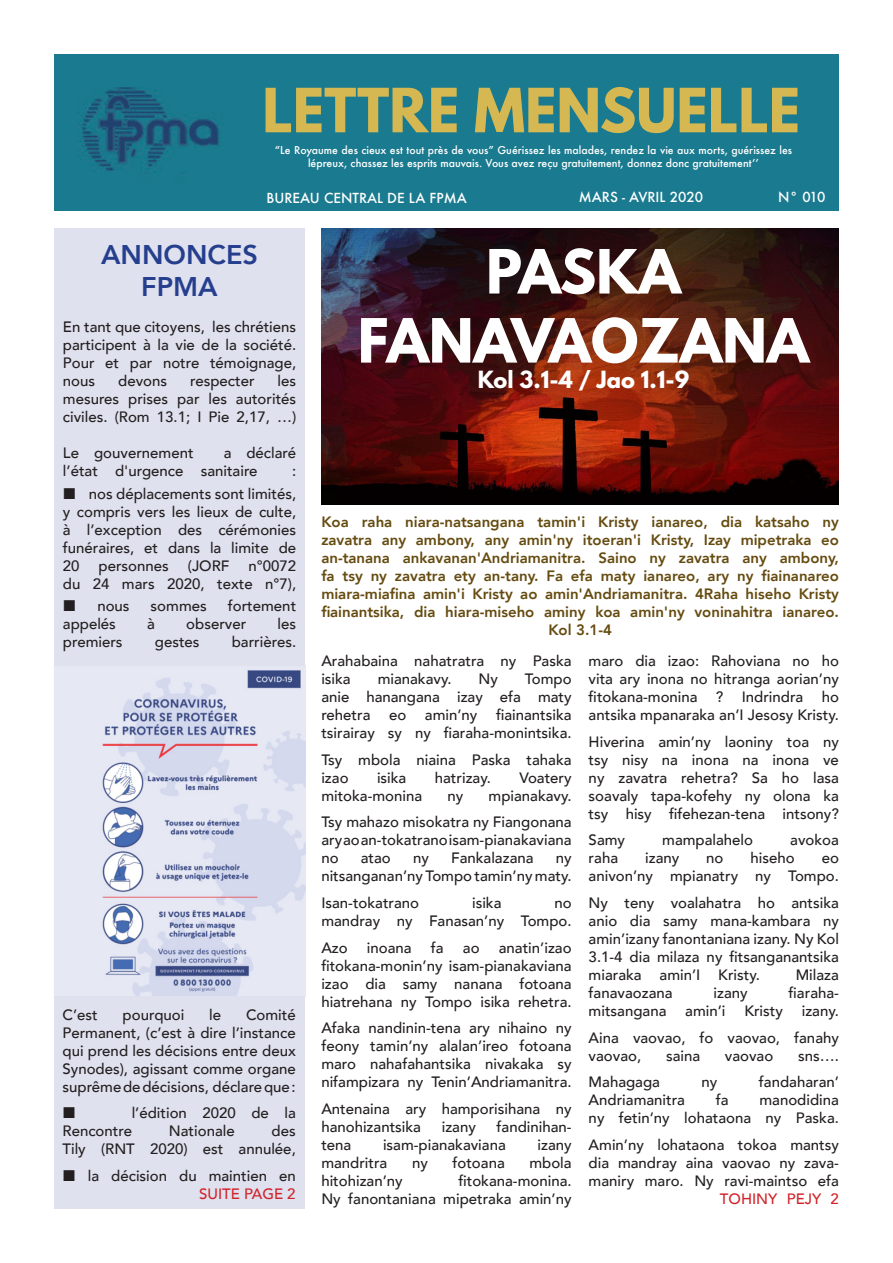
<style>
.page{position:relative;width:893px;height:1263px;background:#fff}
.page>*{position:absolute;margin:0;border:0;box-sizing:border-box;transform-origin:0 0}
.t1{font:700 54px/69px "League Spartan";color:#fff;text-align:center}
.t2{font:700 54px "League Spartan";color:#d5b851}
.t3{font:800 27px/32.4px "Avenir";color:#253f8e;text-align:center}
.t4{font:700 21px "League Spartan";color:#fff}
.t5{font:500 15px/18px "Avenir";color:#231f20;text-align:justify}
.t6{font:800 15px/18px "Avenir";color:#654b0f;text-align:center}
.t7{font:500 15px "Avenir";color:#d1232a}
.t8{font:500 13.5px "Futura";color:#fff}
.t9{font:500 10.5px/12.6px "Futura";color:#fff;text-align:center}
</style>
<div class="page">
<div style="left:54px;top:54px;width:785px;height:156px;background:#1a7a8f"></div>
<img style="left:321px;top:228px;width:518px;height:276px">
<img style="left:54px;top:665px;width:252px;height:332px">
<div style="left:54px;top:228px;width:251px;height:437px;background:#e0e1ee"></div>
<div style="left:54px;top:996px;width:250px;height:213px;background:#e0e1ee"></div>
<h1 class="t2" style="left:262px;top:68px;width:539px">LETTRE MENSUELLE</h1>
<p class="t9" style="left:275px;top:144px;width:519px">“Le Royaume des cieux est tout près de vous” Guérissez les malades, rendez la vie aux morts, guérissez les lépreux, chassez les esprits mauvais. Vous avez reçu gratuitement, donnez donc gratuitement’’</p>
<p class="t8" style="left:267px;top:188px;width:202px">Bureau Central de la FPMA</p>
<p class="t8" style="left:579px;top:188px;width:126px">MARS - AVRIL 2020</p>
<p class="t8" style="left:778px;top:188px;width:49px">N ° 010</p>
<h2 class="t3" style="left:101px;top:238px;width:158px">ANNONCES<br>FPMA</h2>
<p class="t5" style="left:63px;top:317px;width:235px">En tant que citoyens, les chrétiens participent à la vie de la société.<br>Pour et par notre témoignage, nous</p>
<p class="t5" style="left:63px;top:371px;width:235px;text-indent:215px">les mesures prises par les autorités civiles. (Rom 13.1; I Pie 2,17, …)</p>
<p class="t5" style="left:63px;top:443px;width:132px">Le gouvernement</p>
<p class="t5" style="left:118px;top:371px;width:50px">devons</p>
<p class="t5" style="left:190px;top:371px;width:66px">respecter</p>
<p class="t5" style="left:63px;top:443px;width:235px;text-indent:161px">a déclaré l’état d'urgence sanitaire</p>
<p class="t5" style="left:89px;top:459px;width:209px;line-height:22.2px;text-align:right">:<br>nos déplacements sont limités,</p>
<p class="t5" style="left:63px;top:501px;width:235px">y compris vers les lieux de culte, à l’exception des cérémonies funéraires, et dans la limite de 20</p>
<p class="t5" style="left:99px;top:555px;width:72px">personnes</p>
<p class="t5" style="left:188px;top:555px;width:43px">(JORF</p>
<p class="t5" style="left:63px;top:555px;width:235px;text-align:right">n°0072<br>du 24 mars 2020, texte n°7),</p>
<p class="t5" style="left:97px;top:596px;width:34px">nous</p>
<p class="t5" style="left:151px;top:596px;width:58px">sommes</p>
<p class="t5" style="left:228px;top:596px;width:70px">fortement</p>
<p class="t5" style="left:63px;top:614px;width:55px">appelés</p>
<p class="t5" style="left:147px;top:614px;width:9px">à</p>
<p class="t5" style="left:186px;top:614px;width:62px">observer</p>
<p class="t5" style="left:278px;top:614px;width:20px">les</p>
<p class="t5" style="left:63px;top:632px;width:61px">premiers</p>
<p class="t5" style="left:155px;top:632px;width:46px">gestes</p>
<p class="t5" style="left:232px;top:632px;width:66px">barrières.</p>
<p class="t5" style="left:63px;top:1005px;width:37px">C’est</p>
<p class="t5" style="left:123px;top:1005px;width:63px">pourquoi</p>
<p class="t5" style="left:209px;top:1005px;width:13px">le</p>
<p class="t5" style="left:63px;top:1005px;width:235px;text-indent:184px">Comité Permanent, (c’est à dire l’instance qui prend les décisions entre deux Synodes), agissant comme organe suprême de décisions, déclare que :</p>
<p class="t5" style="left:63px;top:1103px;width:235px;text-indent:69px">l’édition 2020 de la<br>Rencontre</p>
<p class="t5" style="left:63px;top:1121px;width:235px;text-align:right">des<br>Tily (RNT 2020) est annulée,</p>
<p class="t5" style="left:88px;top:1166px;width:209px">la décision du maintien en</p>
<p class="t7" style="left:199px;top:1180px;width:98px">SUITE PAGE 2</p>
<p class="t5" style="left:169px;top:1121px;width:67px">Nationale</p>
<h1 class="t1" style="left:358px;top:236px;width:453px">PASKA<br>FANAVAOZANA</h1>
<h3 class="t4" style="left:478px;top:363px;width:213px">Kol 3.1-4 / Jao 1.1-9</h3>
<p class="t6" style="left:321px;top:513px;width:519px">Koa raha niara-natsangana tamin'i Kristy ianareo, dia katsaho ny zavatra any ambony, any amin'ny itoeran'i Kristy, Izay mipetraka eo an-tanana ankavanan'Andriamanitra. Saino ny zavatra any ambony, fa tsy ny zavatra ety an-tany. Fa efa maty ianareo, ary ny fiainanareo miara-miafina amin'i Kristy ao amin'Andriamanitra. 4Raha hiseho Kristy fiainantsika, dia hiara-miseho aminy koa amin'ny voninahitra ianareo.<br>Kol 3.1-4</p>
<p class="t5" style="left:321px;top:651px;width:252px">Arahabaina nahatratra ny Paska isika</p>
<p class="t5" style="left:378px;top:669px;width:75px">mianakavy.</p>
<p class="t5" style="left:479px;top:669px;width:21px">Ny</p>
<p class="t5" style="left:321px;top:669px;width:252px;text-indent:204px">Tompo anie hanangana izay efa maty rehetra eo amin’ny fiainantsika tsirairay sy ny fiaraha-monintsika.</p>
<p class="t5" style="left:321px;top:750px;width:252px">Tsy mbola niaina Paska tahaka izao</p>
<p class="t5" style="left:377px;top:768px;width:31px">isika</p>
<p class="t5" style="left:435px;top:768px;width:58px">hatrizay.</p>
<p class="t5" style="left:519px;top:768px;width:54px">Voatery</p>
<p class="t5" style="left:321px;top:786px;width:102px">mitoka-monina</p>
<p class="t5" style="left:447px;top:786px;width:17px">ny</p>
<p class="t5" style="left:321px;top:782px;width:252px;line-height:26.5px;text-align:right">mpianakavy.<br>Tsy mahazo misokatra ny Fiangonana</p>
<p class="t5" style="left:321px;top:830px;width:252px">ary ao an-tokatrano isam-pianakaviana no</p>
<p class="t5" style="left:361px;top:848px;width:32px">atao</p>
<p class="t5" style="left:413px;top:848px;width:17px">ny</p>
<p class="t5" style="left:451px;top:848px;width:84px">Fankalazana</p>
<p class="t5" style="left:321px;top:848px;width:252px;text-align:right">ny<br>nitsanganan’ny Tompo tamin’ny maty.</p>
<p class="t5" style="left:321px;top:893px;width:99px">Isan-tokatrano</p>
<p class="t5" style="left:472px;top:893px;width:31px">isika</p>
<p class="t5" style="left:321px;top:893px;width:252px;text-align:right">no<br>mandray ny Fanasan’ny Tompo.</p>
<p class="t5" style="left:321px;top:937px;width:28px">Azo</p>
<p class="t5" style="left:367px;top:937px;width:46px">inoana</p>
<p class="t5" style="left:431px;top:937px;width:14px">fa</p>
<p class="t5" style="left:463px;top:937px;width:18px">ao</p>
<p class="t5" style="left:321px;top:937px;width:252px;text-indent:178px">anatin’izao fitokana-monin’ny isam-pianakaviana izao dia samy nanana fotoana hiatrehana ny Tompo isika rehetra.</p>
<p class="t5" style="left:321px;top:1018px;width:252px">Afaka nandinin-tena ary nihaino ny feony tamin’ny alalan’ireo fotoana maro nahafahantsika nivakaka sy nifampizara ny Tenin’Andriamanitra.</p>
<p class="t5" style="left:321px;top:1098px;width:252px">Antenaina ary hamporisihana ny hanohizantsika</p>
<p class="t5" style="left:442px;top:1116px;width:36px">izany</p>
<p class="t5" style="left:497px;top:1116px;width:77px">fandinihan-</p>
<p class="t5" style="left:321px;top:1134px;width:32px">tena</p>
<p class="t5" style="left:383px;top:1134px;width:124px">isam-pianakaviana</p>
<p class="t5" style="left:537px;top:1134px;width:36px">izany</p>
<p class="t5" style="left:321px;top:1152px;width:68px">mandritra</p>
<p class="t5" style="left:412px;top:1152px;width:17px">ny</p>
<p class="t5" style="left:452px;top:1152px;width:54px">fotoana</p>
<p class="t5" style="left:529px;top:1152px;width:44px">mbola</p>
<p class="t5" style="left:321px;top:1170px;width:83px">hitohizan’ny</p>
<p class="t5" style="left:321px;top:1170px;width:252px;text-align:right">fitokana-monina.<br>Ny fanontaniana mipetraka amin’ny</p>
<p class="t5" style="left:589px;top:651px;width:252px">maro dia izao: Rahoviana no ho vita ary inona no hitranga aorian’ny fitokana-monina ? Indrindra ho antsika mpanaraka an’I Jesosy Kristy.</p>
<p class="t5" style="left:589px;top:732px;width:252px">Hiverina amin’ny laoniny toa ny tsy nisy na inona na inona ve ny zavatra rehetra? Sa ho lasa soavaly tapa-kofehy ny olona ka tsy hisy fifehezan-tena intsony?</p>
<p class="t5" style="left:589px;top:830px;width:38px">Samy</p>
<p class="t5" style="left:662px;top:830px;width:92px">mampalahelo</p>
<p class="t5" style="left:790px;top:830px;width:50px">avokoa</p>
<p class="t5" style="left:589px;top:848px;width:31px">raha</p>
<p class="t5" style="left:645px;top:848px;width:36px">izany</p>
<p class="t5" style="left:706px;top:848px;width:19px">no</p>
<p class="t5" style="left:750px;top:848px;width:46px">hiseho</p>
<p class="t5" style="left:589px;top:848px;width:252px;text-align:right">eo<br>anivon’ny mpianatry ny Tompo.</p>
<p class="t5" style="left:589px;top:893px;width:252px">Ny teny voalahatra ho antsika anio dia samy mana-kambara ny amin’izany fanontaniana izany. Ny Kol 3.1-4 dia milaza ny fitsanganantsika miaraka amin’I Kristy.</p>
<p class="t5" style="left:796px;top:965px;width:45px">Milaza</p>
<p class="t5" style="left:589px;top:983px;width:85px">fanavaozana</p>
<p class="t5" style="left:713px;top:983px;width:36px">izany</p>
<p class="t5" style="left:789px;top:983px;width:52px">fiaraha-</p>
<p class="t5" style="left:589px;top:1001px;width:79px">mitsangana</p>
<p class="t5" style="left:685px;top:1001px;width:42px">amin’i</p>
<p class="t5" style="left:744px;top:1001px;width:40px">Kristy</p>
<p class="t5" style="left:589px;top:997px;width:252px;line-height:26.5px;text-align:right">izany.<br>Aina vaovao, fo vaovao, fanahy</p>
<p class="t5" style="left:589px;top:1045px;width:54px">vaovao,</p>
<p class="t5" style="left:666px;top:1045px;width:36px">saina</p>
<p class="t5" style="left:725px;top:1045px;width:50px">vaovao</p>
<p class="t5" style="left:798px;top:1045px;width:42px">sns….</p>
<p class="t5" style="left:589px;top:1072px;width:73px">Mahagaga</p>
<p class="t5" style="left:702px;top:1072px;width:17px">ny</p>
<p class="t5" style="left:759px;top:1072px;width:82px">fandaharan’</p>
<p class="t5" style="left:589px;top:1090px;width:98px">Andriamanitra</p>
<p class="t5" style="left:716px;top:1090px;width:14px">fa</p>
<p class="t5" style="left:589px;top:1090px;width:252px;text-align:right">manodidina<br>ny fetin’ny lohataona ny Paska.</p>
<p class="t5" style="left:589px;top:1134px;width:252px">Amin’ny lohataona tokoa mantsy dia mandray aina vaovao ny zava&shy;maniry maro. Ny ravi-maintso efa</p>
<p class="t7" style="left:720px;top:1185px;width:121px">TOHINY PEJY 2</p>
</div>
